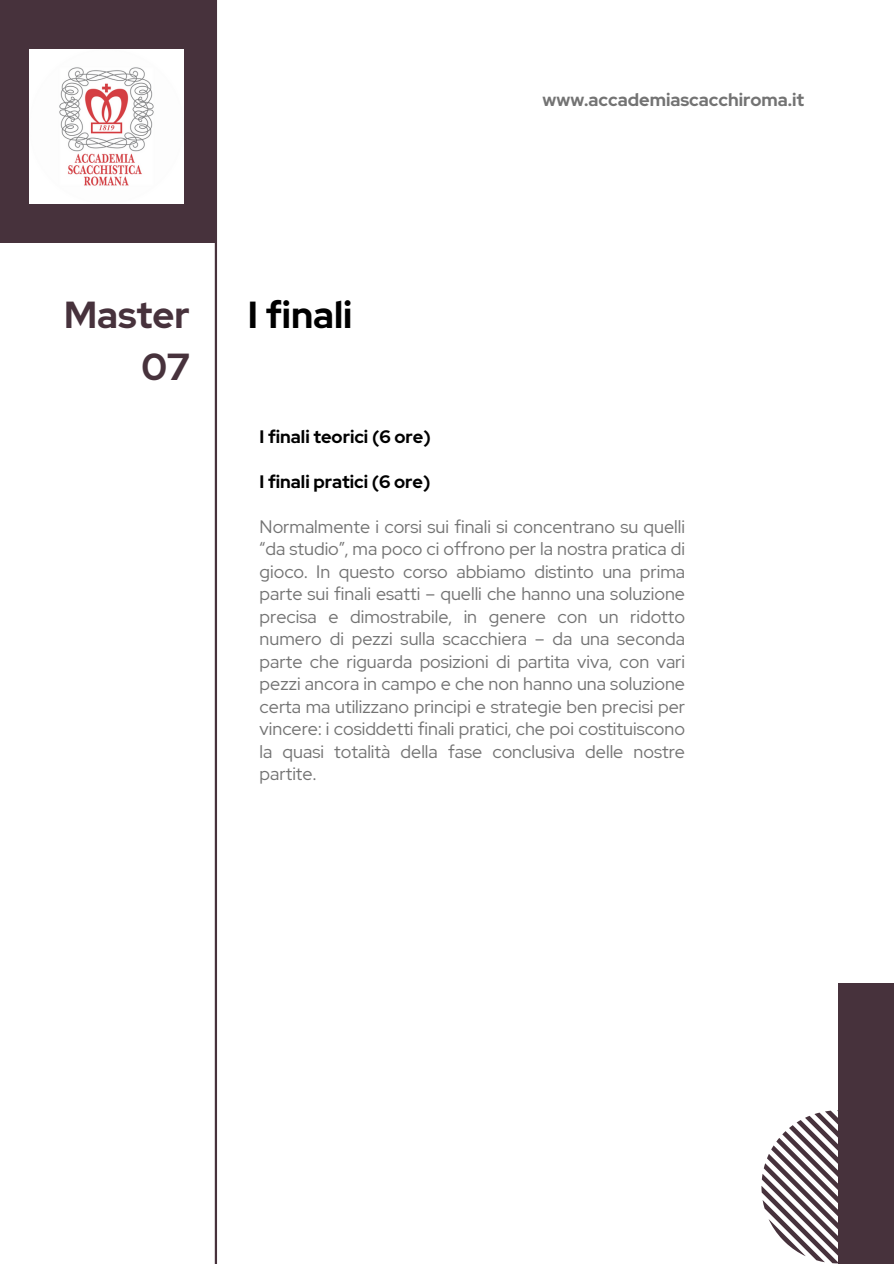
<style>
.page{position:relative;width:894px;height:1264px;background:#fff}
.page>*{position:absolute;margin:0;border:0;box-sizing:border-box;transform-origin:0 0}
.t1{font:700 37.5px/51.8px "Red Hat Display";color:#47323c;text-align:right}
.t2{font:700 37.5px "Red Hat Display";color:#000}
.t3{font:18px/22.5px "Red Hat Display";color:#737373;text-align:justify}
.t4{font:700 18px "Red Hat Display";color:#000}
.t5{font:700 18px "Red Hat Display";color:#737373}
</style>
<div class="page">
<div style="left:837px;top:983px;width:56px;height:280px;background:#47323c"></div>
<svg style="left:761px;top:1110px;width:77px;height:153px"></svg>
<hr style="left:215px;top:0;width:2px;height:1263px;background:#47323c">
<div style="left:0;top:0;width:217px;height:242px;background:#47323c"></div>
<img style="left:30px;top:50px;width:153px;height:153px">
<p class="t5" style="left:542px;top:88px;width:263px">www.accademiascacchiroma.it</p>
<p class="t1" style="left:64px;top:289px;width:127px">Master<br>07</p>
<p class="t2" style="left:248px;top:290px;width:106px">I finali</p>
<h1 class="t4" style="left:259px;top:424px;width:173px">I finali teorici (6 ore)</h1>
<h2 class="t4" style="left:259px;top:469px;width:172px">I finali pratici (6 ore)</h2>
<h1 class="t3" style="left:259px;top:515px;width:427px">Normalmente i corsi sui finali si concentrano su quelli “da studio”, ma poco ci offrono per la nostra pratica di gioco. In questo corso abbiamo distinto una prima parte sui finali esatti – quelli che hanno una soluzione precisa e dimostrabile, in genere con un ridotto numero di pezzi sulla scacchiera – da una seconda parte che riguarda posizioni di partita viva, con vari pezzi ancora in campo e che non hanno una soluzione certa ma utilizzano principi e strategie ben precisi per vincere: i cosiddetti finali pratici, che poi costituiscono la quasi totalità della fase conclusiva delle nostre partite.</h1>
</div>
